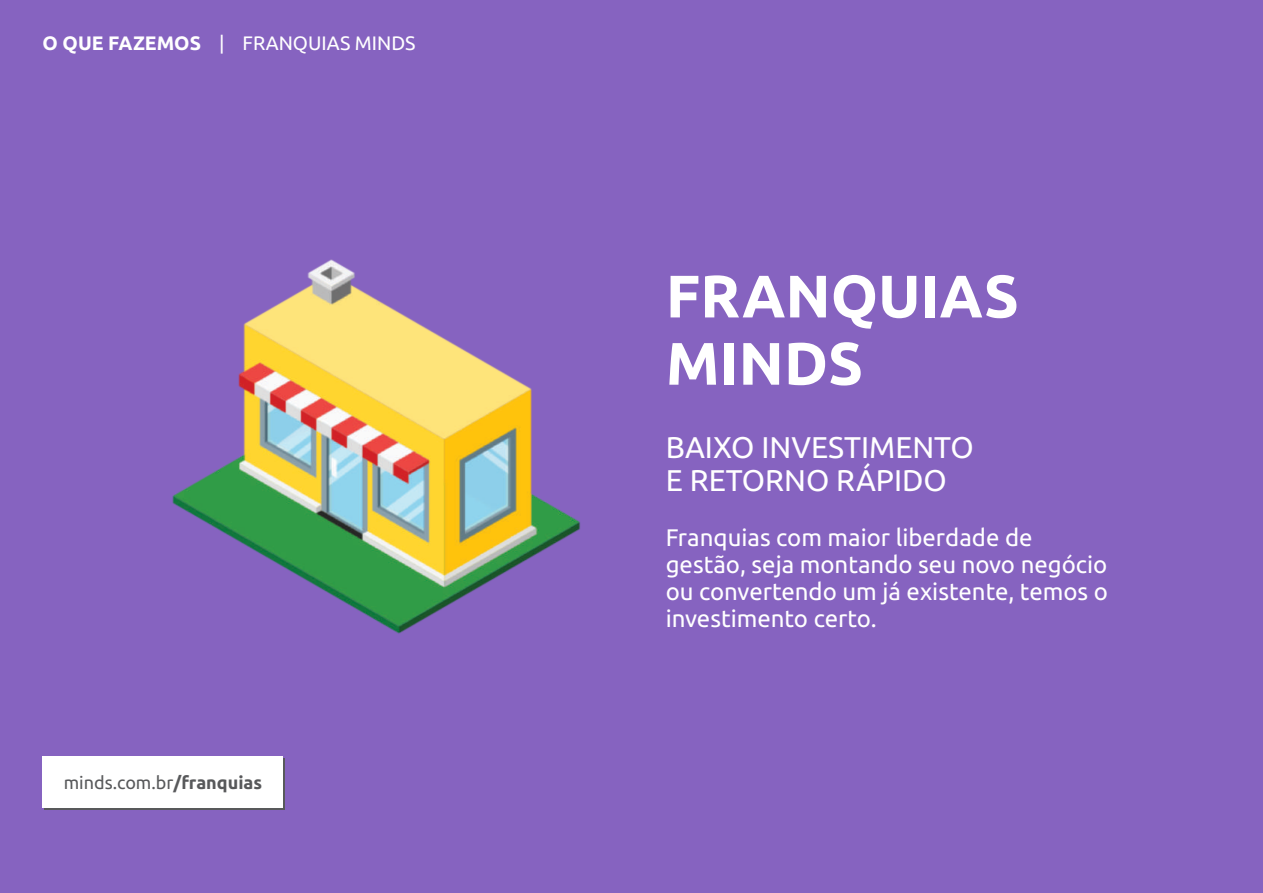
<style>
.page{position:relative;width:1263px;height:893px;background:#8663c0}
.page>*{position:absolute;margin:0;border:0;box-sizing:border-box;transform-origin:0 0}
.t1{font:700 60px/67.2px "Ubuntu";color:#fff}
.t2{font:30px/33.6px "Ubuntu";color:#fff}
.t3{font:24px/26.8px "Ubuntu";color:#fff}
.t4{font:19.5px "Ubuntu";color:#fff}
.t5{font:18px "Ubuntu";color:#58595b}
.s1{font-weight:700}
</style>
<div class="page">
<div style="left:44px;top:759px;width:240px;height:51px;background:#58595b"></div>
<img style="left:172px;top:259px;width:408px;height:375px">
<div style="left:43px;top:757px;width:240px;height:51px;background:#fff"></div>
<p class="t4" style="left:43px;top:35px;width:374px"><span class="s1">O QUE FAZEMOS</span> | FRANQUIAS MINDS</p>
<p class="t5" style="left:64px;top:775px;width:200px">minds.com.br<span class="s1">/franquias</span></p>
<h1 class="t1" style="left:666px;top:266px;width:355px">FRANQUIAS<br>MINDS</h1>
<p class="t2" style="left:666px;top:432px;width:310px">BAIXO INVESTIMENTO<br>E RETORNO RÁPIDO</p>
<p class="t3" style="left:666px;top:526px;width:444px">Franquias com maior liberdade de gestão, seja montando seu novo negócio ou convertendo um já existente, temos o investimento certo.</p>
</div>
